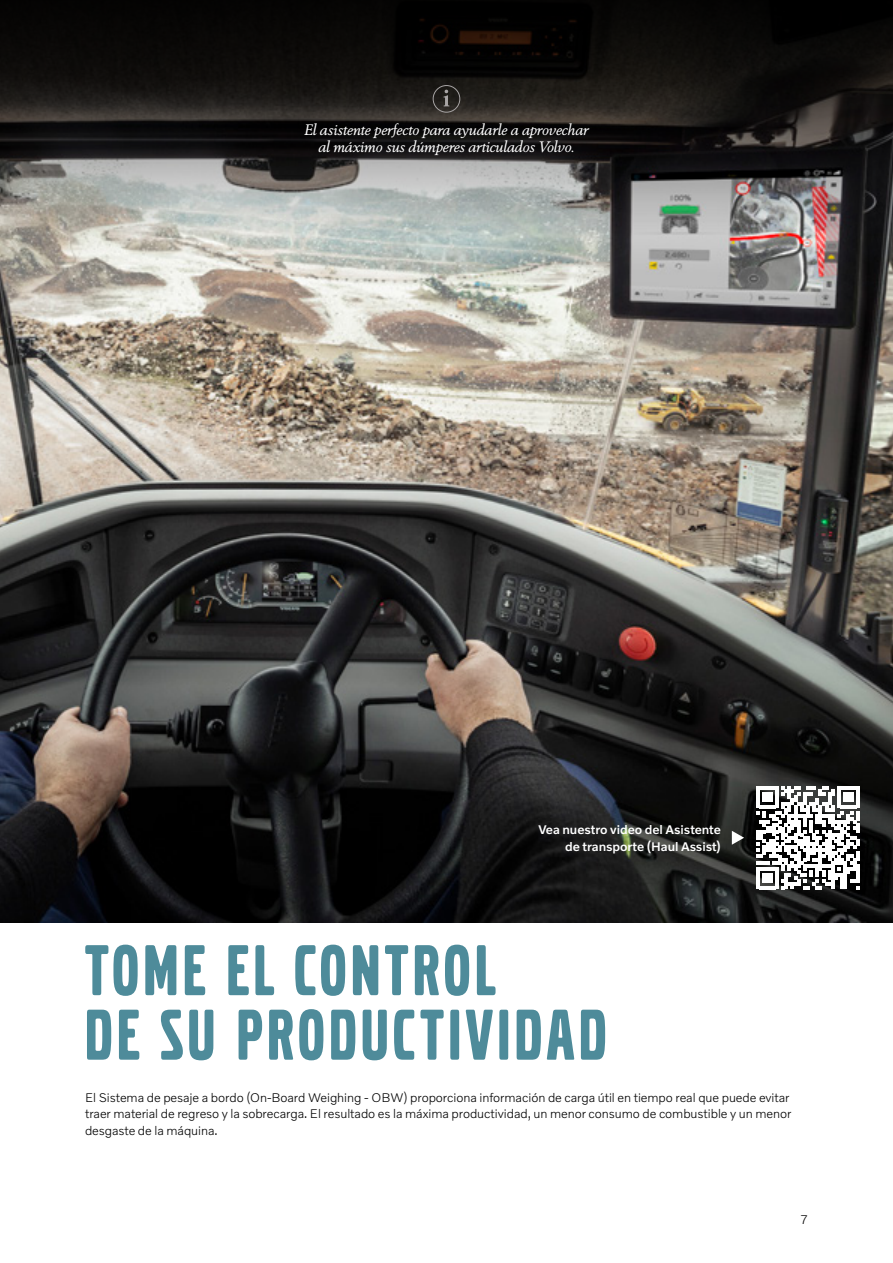
<style>
.page{position:relative;width:893px;height:1263px;background:#fff}
.page>*{position:absolute;margin:0;border:0;box-sizing:border-box;transform-origin:0 0}
.t1{font:75px/64.5px "Volvo Broad Pro";letter-spacing:.06em;color:#4e8b9a}
.t2{font:italic 15px/16.5px "Volvo Serif Pro";letter-spacing:-.005em;color:#fff;text-align:center}
.t3{font:300 12.75px/16.5px "Volvo Novum";letter-spacing:-.005em;color:#000}
.t4{font:500 12.75px/16.5px "Volvo Novum";letter-spacing:-.005em;color:#fff;text-align:right}
</style>
<div class="page">
<img style="left:0;top:259px;width:893px;height:664px">
<svg style="left:0;top:0;width:893px;height:259px;background:#454442"></svg>
<svg style="left:757px;top:786px;width:102px;height:103px"></svg>
<svg style="left:433px;top:85px;width:27px;height:28px"></svg>
<svg style="left:732px;top:831px;width:12px;height:14px"></svg>
<p class="t2" style="left:304px;top:122px;width:286px">El asistente perfecto para ayudarle a aprovechar al máximo sus dúmperes articulados Volvo.</p>
<p class="t4" style="left:538px;top:821px;width:184px">Vea nuestro video del Asistente de transporte (Haul Assist)</p>
<h1 class="t1" style="left:85px;top:939px;width:523px">TOME EL CONTROL<br>DE SU PRODUCTIVIDAD</h1>
<p class="t3" style="left:85px;top:1088px;width:708px">El Sistema de pesaje a bordo (On-Board Weighing - OBW) proporciona información de carga útil en tiempo real que puede evitar traer material de regreso y la sobrecarga. El resultado es la máxima productividad, un menor consumo de combustible y un menor desgaste de la máquina.</p>
<p class="t3" style="left:800px;top:1210px;width:9px">7</p>
</div>
